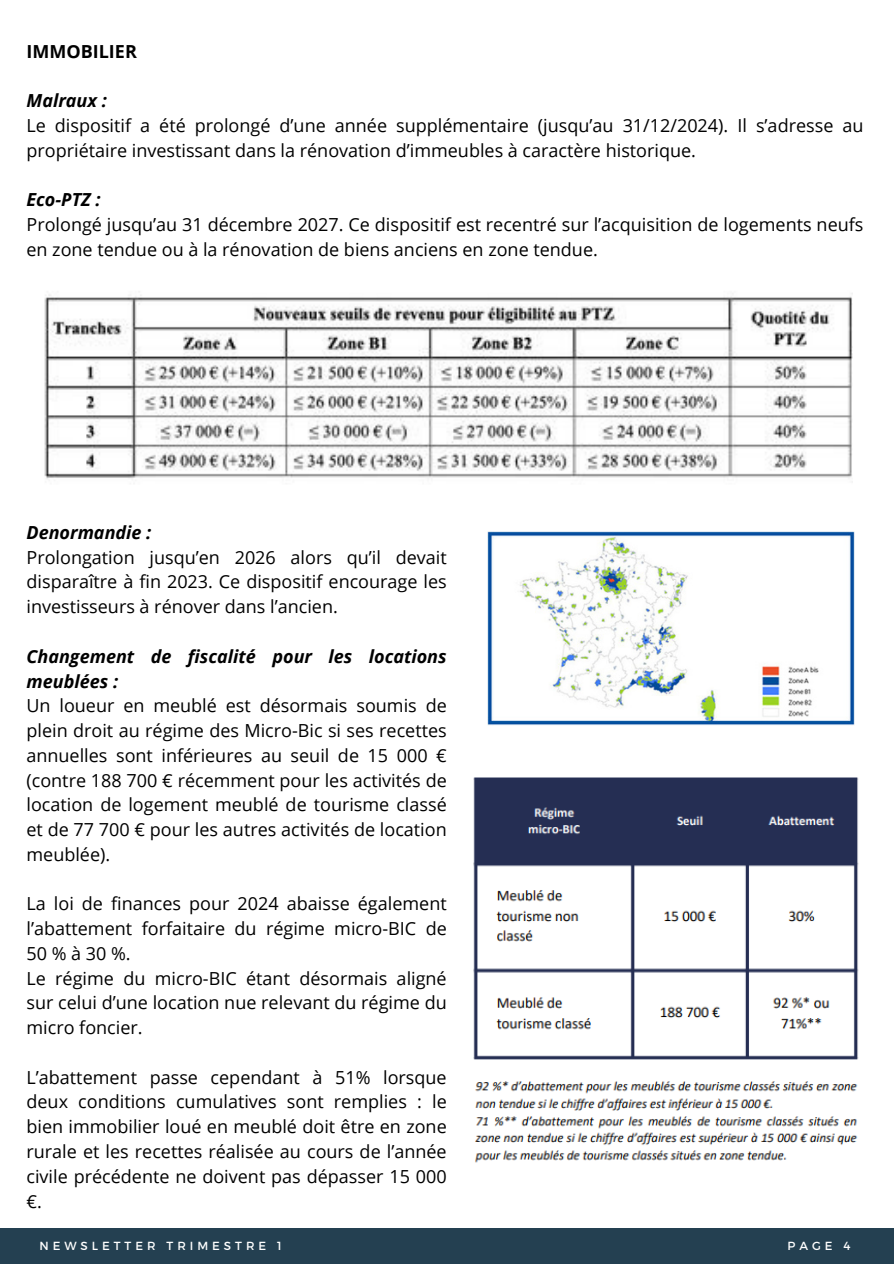
<style>
.page{position:relative;width:894px;height:1264px;background:#fff}
.page>*{position:absolute;margin:0;border:0;box-sizing:border-box;transform-origin:0 0}
.t1{font:18px/24.8px "Open Sans";color:#000}
.t2{font:italic 700 18px/24.8px "Open Sans";color:#000}
.t3{font:700 18px "Open Sans";color:#000}
.t4{font:11.7px "Montserrat";letter-spacing:.34em;color:#fff}
</style>
<div class="page">
<div style="left:0;top:1228px;width:893px;height:35px;background:#244051"></div>
<img style="left:44px;top:293px;width:808px;height:186px">
<img style="left:473px;top:777px;width:386px;height:386px">
<img style="left:487px;top:531px;width:367px;height:194px">
<p class="t3" style="left:26px;top:38px;width:112px">IMMOBILIER</p>
<p class="t2" style="left:26px;top:88px;width:82px">Malraux :</p>
<p class="t1" style="left:26px;top:112px;width:838px">Le dispositif a été prolongé d’une année supplémentaire (jusqu’au 31/12/2024). Il s’adresse au propriétaire investissant dans la rénovation d’immeubles à caractère historique.</p>
<p class="t2" style="left:26px;top:187px;width:76px">Eco-PTZ :</p>
<p class="t1" style="left:26px;top:211px;width:838px">Prolongé jusqu’au 31 décembre 2027. Ce dispositif est recentré sur l’acquisition de logements neufs en zone tendue ou à la rénovation de biens anciens en zone tendue.</p>
<p class="t2" style="left:26px;top:519px;width:126px">Denormandie :</p>
<p class="t1" style="left:26px;top:544px;width:421px;text-align:justify">Prolongation jusqu’en 2026 alors qu’il devait disparaître à fin 2023. Ce dispositif encourage les investisseurs à rénover dans l’ancien.</p>
<p class="t2" style="left:26px;top:643px;width:421px">Changement de fiscalité pour les locations meublées :</p>
<p class="t1" style="left:26px;top:693px;width:421px;text-align:justify">Un loueur en meublé est désormais soumis de plein droit au régime des Micro-Bic si ses recettes annuelles sont inférieures au seuil de 15 000 € (contre 188 700 € récemment pour les activités de location de logement meublé de tourisme classé et de 77 700 € pour les autres activités de location meublée).</p>
<p class="t1" style="left:26px;top:891px;width:421px">La loi de finances pour 2024 abaisse également l’abattement forfaitaire du régime micro-BIC de 50 % à 30 %.<br>Le régime du micro-BIC étant désormais aligné sur celui d’une location nue relevant du régime du micro foncier.</p>
<p class="t1" style="left:26px;top:1064px;width:421px;text-align:justify">L’abattement passe cependant à 51% lorsque deux conditions cumulatives sont remplies : le bien immobilier loué en meublé doit être en zone rurale et les recettes réalisée au cours de l’année civile précédente ne doivent pas dépasser 15 000 €.</p>
<p class="t4" style="left:39px;top:1237px;width:244px">NEWSLETTER TRIMESTRE 1</p>
<p class="t4" style="left:787px;top:1237px;width:65px">PAGE 4</p>
</div>
